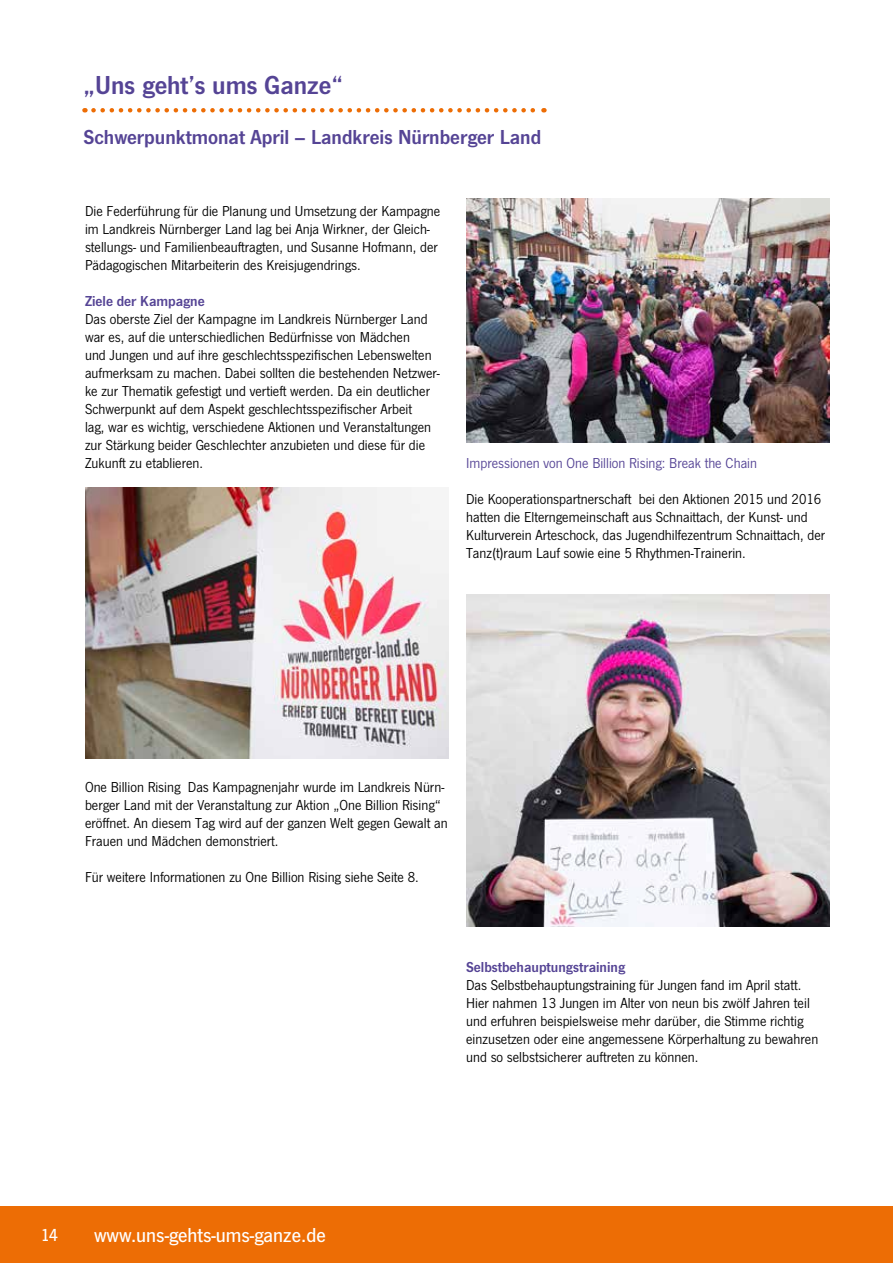
<style>
.page{position:relative;width:893px;height:1263px;background:#fff}
.page>*{position:absolute;margin:0;border:0;box-sizing:border-box;transform-origin:0 0}
.t1{font:600 27px "News Gothic T";color:#554495}
.t2{font:600 21px "News Gothic T";color:#554495}
.t3{font:500 21px "News Gothic T";color:#fff}
.t4{font:500 18px "News Gothic T";color:#fff}
.t5{font:15px/18px "News Gothic T";color:#000}
.t6{font:15px "News Gothic T";color:#554495}
.t7{font:600 15px "News Gothic T";color:#554495}
</style>
<div class="page">
<div style="left:0;top:1206px;width:893px;height:57px;background:#ed6d05"></div>
<svg style="left:93px;top:108px;width:451px;height:5px"></svg>
<img style="left:466px;top:198px;width:363px;height:244px">
<img style="left:466px;top:594px;width:363px;height:333px">
<img style="left:85px;top:487px;width:363px;height:271px">
<h1 class="t1" style="left:84px;top:69px;width:261px">„Uns geht’s ums Ganze“</h1>
<h2 class="t2" style="left:84px;top:125px;width:459px">Schwerpunktmonat April – Landkreis Nürnberger Land</h2>
<p class="t5" style="left:85px;top:202px;width:357px">Die Federführung für die Planung und Umsetzung der Kampagne im Landkreis Nürnberger Land lag bei Anja Wirkner, der Gleich&shy;stellungs- und Familienbeauftragten, und Susanne Hofmann, der Pädagogischen Mitarbeiterin des Kreisjugendrings.</p>
<p class="t7" style="left:85px;top:292px;width:121px">Ziele der Kampagne</p>
<p class="t5" style="left:85px;top:310px;width:356px">Das oberste Ziel der Kampagne im Landkreis Nürnberger Land war es, auf die unterschiedlichen Bedürfnisse von Mädchen<br>und Jungen und auf ihre geschlechtsspezifischen Lebenswelten aufmerksam zu machen. Dabei sollten die bestehenden Netzwer&shy;ke zur Thematik gefestigt und vertieft werden. Da ein deutlicher Schwerpunkt auf dem Aspekt geschlechtsspezifischer Arbeit<br>lag, war es wichtig, verschiedene Aktionen und Veranstaltungen zur Stärkung beider Geschlechter anzubieten und diese für die Zukunft zu etablieren.</p>
<p class="t6" style="left:466px;top:454px;width:293px">Impressionen von One Billion Rising: Break the Chain</p>
<p class="t5" style="left:466px;top:490px;width:361px">Die Kooperationspartnerschaft bei den Aktionen 2015 und 2016 hatten die Elterngemeinschaft aus Schnaittach, der Kunst- und Kulturverein Arteschock, das Jugendhilfezentrum Schnaittach, der Tanz(t)raum Lauf sowie eine 5 Rhythmen-Trainerin.</p>
<p class="t5" style="left:85px;top:778px;width:364px">One Billion Rising Das Kampagnenjahr wurde im Landkreis Nürn&shy;berger Land mit der Veranstaltung zur Aktion „One Billion Rising“ eröffnet. An diesem Tag wird auf der ganzen Welt gegen Gewalt an Frauen und Mädchen demonstriert.</p>
<p class="t5" style="left:85px;top:868px;width:335px">Für weitere Informationen zu One Billion Rising siehe Seite 8.</p>
<p class="t7" style="left:466px;top:958px;width:161px">Selbstbehauptungstraining</p>
<p class="t5" style="left:466px;top:976px;width:354px">Das Selbstbehauptungstraining für Jungen fand im April statt.<br>Hier nahmen 13 Jungen im Alter von neun bis zwölf Jahren teil und erfuhren beispielsweise mehr darüber, die Stimme richtig einzusetzen oder eine angemessene Körperhaltung zu bewahren und so selbstsicherer auftreten zu können.</p>
<p class="t4" style="left:41px;top:1224px;width:19px">14</p>
<h2 class="t3" style="left:94px;top:1223px;width:233px">www.uns-gehts-ums-ganze.de</h2>
</div>
